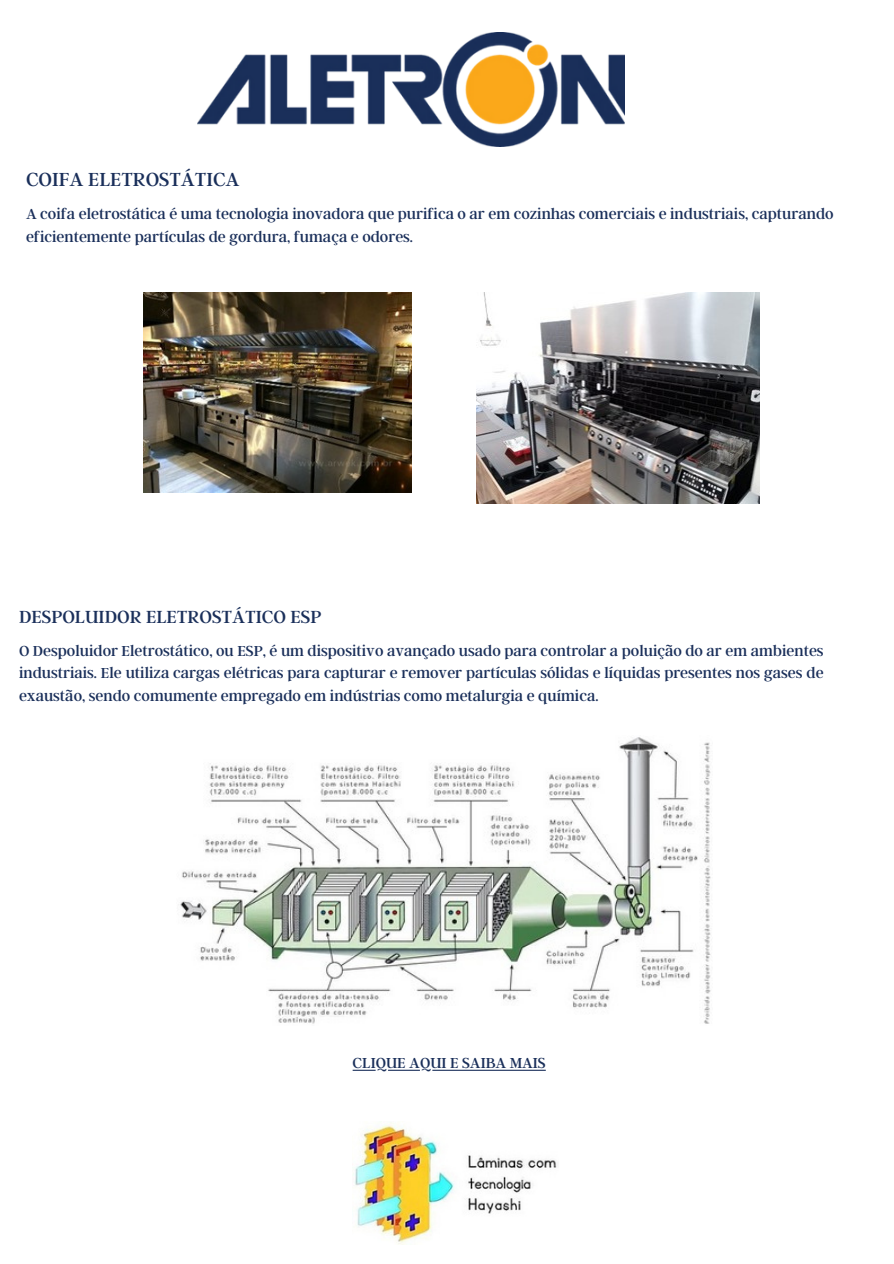
<style>
.page{position:relative;width:894px;height:1264px;background:#fff}
.page>*{position:absolute;margin:0;border:0;box-sizing:border-box;transform-origin:0 0}
.t1{font:21px "Argent CF";color:#1a2f5a}
.t2{font:19.5px "Argent CF";color:#1a2f5a}
.t3{font:16.05px/22.5px "Argent CF";color:#1a2f5a;text-align:justify}
</style>
<div class="page">
<img style="left:353px;top:1123px;width:204px;height:121px">
<img style="left:198px;top:33px;width:426px;height:113px">
<img style="left:476px;top:292px;width:283px;height:212px">
<img style="left:143px;top:292px;width:268px;height:200px">
<svg style="left:352px;top:1069px;width:193px;height:1px"></svg>
<img style="left:178px;top:737px;width:533px;height:287px">
<h1 class="t1" style="left:26px;top:165px;width:215px">COIFA ELETROSTÁTICA</h1>
<h2 class="t3" style="left:26px;top:202px;width:808px">A coifa eletrostática é uma tecnologia inovadora que purifica o ar em cozinhas comerciais e industriais, capturando eficientemente partículas de gordura, fumaça e odores.</h2>
<p class="t2" style="left:19px;top:604px;width:304px">DESPOLUIDOR ELETROSTÁTICO ESP</p>
<p class="t3" style="left:19px;top:638px;width:805px">O Despoluidor Eletrostático, ou ESP, é um dispositivo avançado usado para controlar a poluição do ar em ambientes industriais. Ele utiliza cargas elétricas para capturar e remover partículas sólidas e líquidas presentes nos gases de exaustão, sendo comumente empregado em indústrias como metalurgia e química.</p>
<p class="t3" style="left:352px;top:1050px;width:194px">CLIQUE AQUI E SAIBA MAIS</p>
</div>
